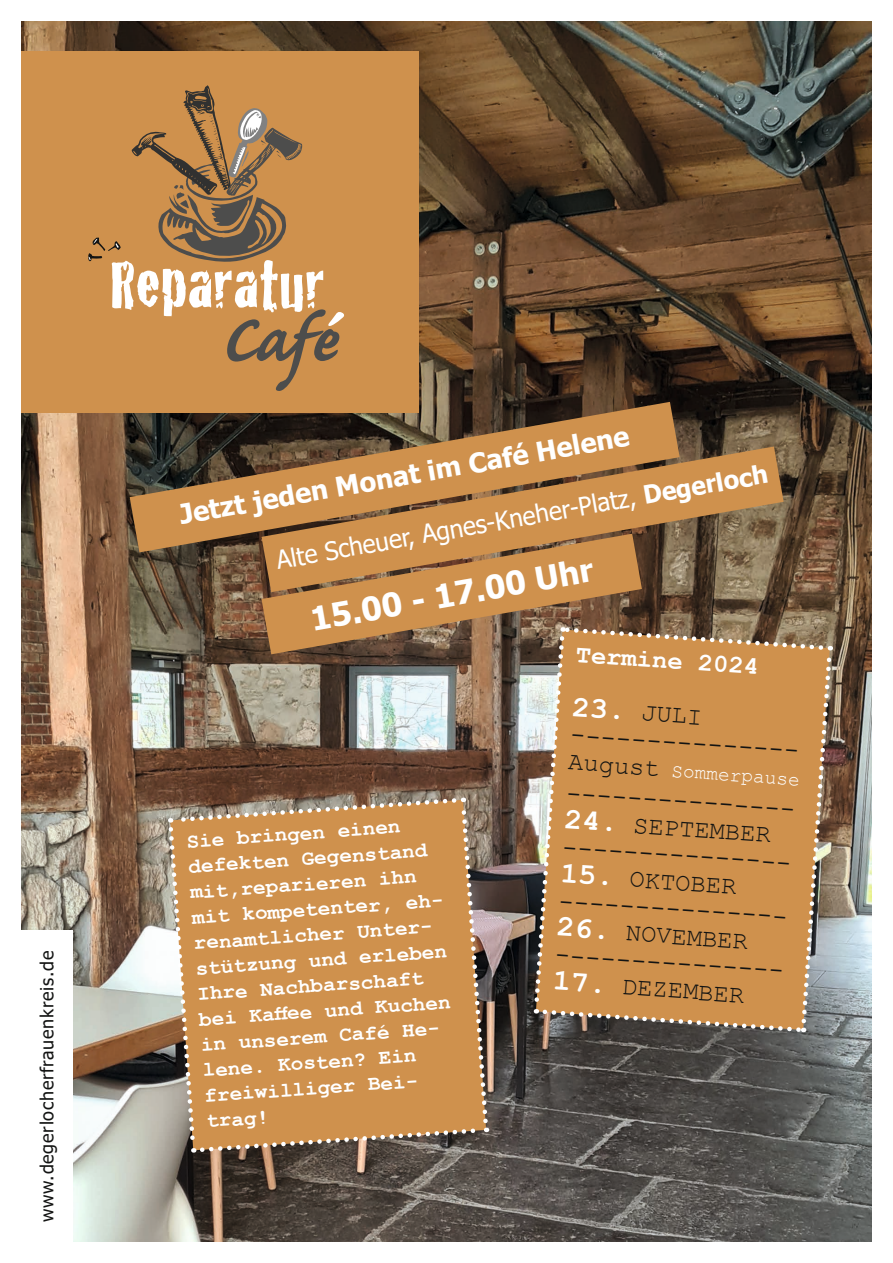
<style>
.page{position:relative;width:893px;height:1263px;background:#fff}
.page>*{position:absolute;margin:0;border:0;box-sizing:border-box;transform-origin:0 0}
.t1{font:700 32.4px "Tahoma";color:#fff}
.t2{font:700 27px "Tahoma";color:#fff}
.t3{font:25.5px/27px "Courier New";color:#131413}
.t4{font:700 25.5px "Courier New";color:#fff}
.t5{font:25.2px "Tahoma";color:#fff}
.t6{font:700 21px/25.5px "Courier New";color:#fff}
.t7{font:19.5px "Courier New";color:#fff}
.t8{font:18px "Tahoma";letter-spacing:.04em;color:#131413}
.s1{font-weight:700}
.s2{font-weight:700;font-size:30px;color:#fff}
.s3{font-size:25.5px;color:#131413}
</style>
<div class="page">
<img style="left:21px;top:21px;width:851px;height:1221px">
<div style="left:21px;top:930px;width:51px;height:313px;background:#fff"></div>
<div style="left:21px;top:51px;width:398px;height:361px;background:#cf914d"></div>
<svg style="left:88px;top:85px;width:256px;height:306px"></svg>
<svg style="left:130px;top:402px;width:550px;height:150px;background:#795a36"></svg>
<svg style="left:261px;top:446px;width:523px;height:146px;background:#b07f49"></svg>
<svg style="left:261px;top:534px;width:381px;height:120px;background:#b48049"></svg>
<svg style="left:166px;top:796px;width:324px;height:358px;background:#c38e54"></svg>
<svg style="left:531px;top:625px;width:303px;height:409px;background:#c38e55"></svg>
<p class="t8" style="left:35px;top:1222px;width:273px;rotate:-90deg">www.degerlocherfrauenkreis.de</p>
<p class="t2" style="left:177px;top:496px;width:457px;rotate:-10deg">Jetzt jeden Monat im Café Helene</p>
<p class="t5" style="left:274px;top:543px;width:500px;rotate:-10deg">Alte Scheuer, Agnes-Kneher-Platz, <span class="s1">Degerloch</span></p>
<h1 class="t1" style="left:307px;top:597px;width:288px;rotate:-10deg">15.00 - 17.00 Uhr</h1>
<p class="t6" style="left:186px;top:827px;width:254px;rotate:-4deg">Sie bringen einen defekten Gegenstand mit,reparieren ihn mit kompetenter, eh&shy;renamtlicher Unter&shy;stützung und erleben<br>Ihre Nachbarschaft bei Kaffee und Kuchen in unserem Café He&shy;lene. Kosten? Ein freiwilliger Bei&shy;trag!</p>
<p class="t4" style="left:577px;top:638px;width:185px;rotate:4deg">Termine 2024</p>
<p class="t3" style="left:573px;top:693px;width:231px;rotate:4deg"><span class="s2">23.</span> JULI ---------------</p>
<p class="t7" style="left:569px;top:751px;width:234px;rotate:4deg"><span class="s3">August</span> Sommerpause</p>
<p class="t3" style="left:567px;top:778px;width:231px;rotate:4deg">---------------</p>
<p class="t3" style="left:565px;top:805px;width:231px;rotate:4deg"><span class="s2">24.</span> SEPTEMBER ---------------</p>
<p class="t3" style="left:562px;top:859px;width:231px;rotate:4deg"><span class="s2">15.</span> OKTOBER ---------------</p>
<p class="t3" style="left:558px;top:913px;width:231px;rotate:4deg"><span class="s2">26.</span> NOVEMBER ---------------</p>
<p class="t3" style="left:554px;top:967px;width:193px;rotate:4deg"><span class="s2">17.</span> DEZEMBER</p>
</div>
